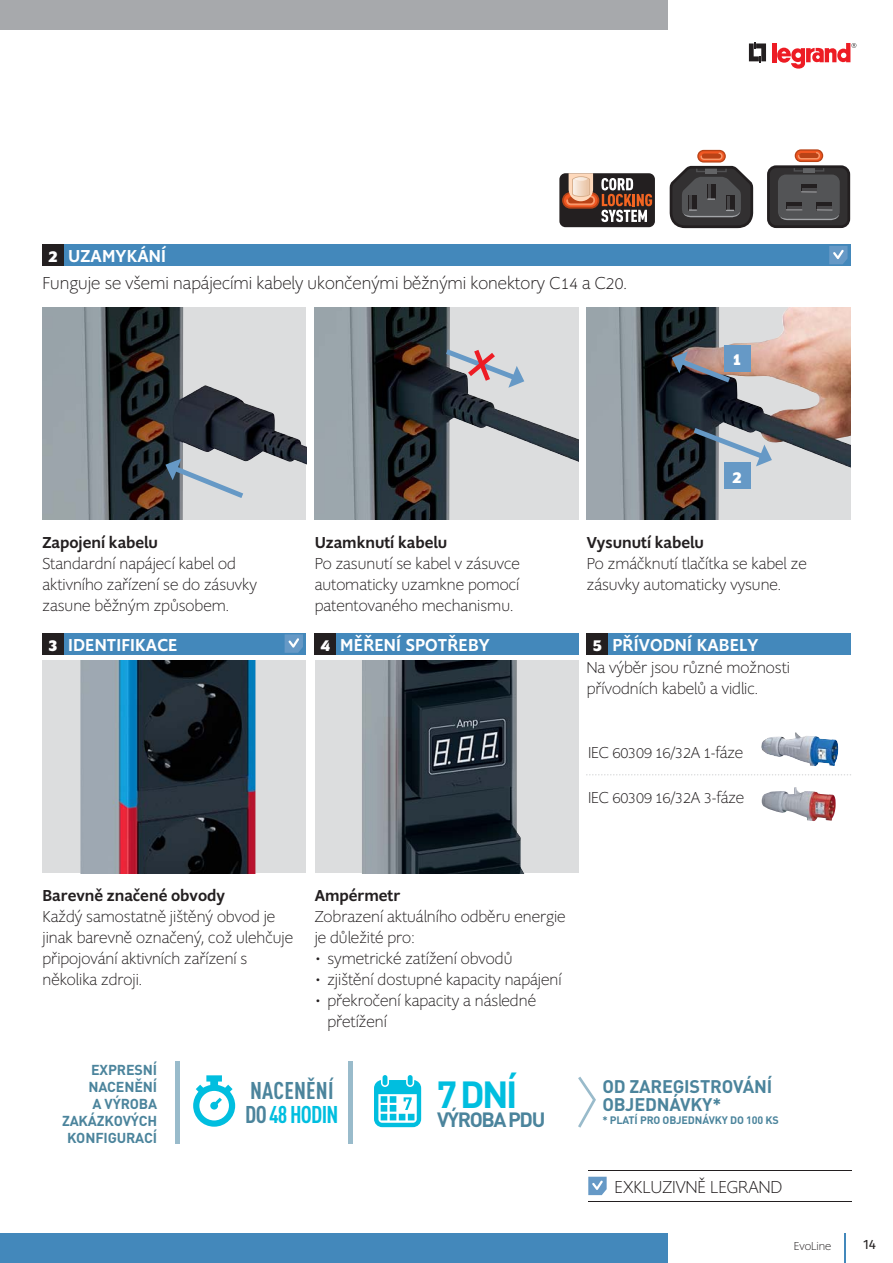
<style>
.page{position:relative;width:893px;height:1263px;background:#fff}
.page>*{position:absolute;margin:0;border:0;box-sizing:border-box;transform-origin:0 0}
.t1{font:700 37.35px "DIN Pro";color:#00bedf}
.t2{font:700 condensed 23.85px/24px "DIN Pro";letter-spacing:.005em;color:#4b849c}
.t3{font:700 20.4px "DIN Pro";letter-spacing:-.07em;color:#4b849c}
.t4{font:18px "Supra X Light Mezzo";color:#231f20}
.t5{font:18px "Supra Medium Mezzo";letter-spacing:.01em;color:#fff}
.t6{font:700 18px/17.4px "DIN Pro";letter-spacing:-.01em;color:#4b849c}
.t7{font:18px "Supra Bold Mezzo";color:#fff}
.t8{font:16.5px/21px "Supra X Light Mezzo";color:#231f20}
.t9{font:16.5px "Supra Medium Mezzo";color:#231f20}
.t10{font:700 14.25px/17.1px "DIN Pro";letter-spacing:-.01em;color:#4b849c;text-align:right}
.t11{font:13.5px "Fira Sans";color:#231f20}
.t12{font:12px "Supra X Light Mezzo";color:#231f20}
.t13{font:700 10.65px "DIN Pro";letter-spacing:-.015em;color:#4b849c}
.s1{font-family:"Supra Bold Mezzo"}
.s2{color:#00bedf}
</style>
<div class="page">
<div style="left:0;top:0;width:668px;height:30px;background:#a7a9ac"></div>
<svg style="left:749px;top:42px;width:17px;height:21px"></svg>
<hr style="left:772px;top:43px;width:4px;height:19px;background:#ed1c24">
<svg style="left:777px;top:43px;width:79px;height:26px"></svg>
<hr style="left:845px;top:1233px;width:1px;height:30px;background:#4388bb">
<div style="left:0;top:1233px;width:668px;height:30px;background:#4388bb"></div>
<div style="left:64px;top:244px;width:786px;height:22px;background:#4388bb"></div>
<svg style="left:829px;top:246px;width:18px;height:18px"></svg>
<div style="left:43px;top:244px;width:21px;height:22px;background:#231f20"></div>
<div style="left:768px;top:166px;width:81px;height:60px;background:#323031;border-radius:8px"></div>
<div style="left:778px;top:175px;width:62px;height:44px;background:#535456;border-radius:8px"></div>
<div style="left:803px;top:167px;width:11px;height:6px;background:#636466"></div>
<div style="left:767px;top:165px;width:83px;height:63px;border:3px solid #231f20;border-radius:8px"></div>
<div style="left:816px;top:202px;width:16px;height:9px;background:#231f20"></div>
<hr style="left:817px;top:206px;width:15px;height:3px;background:#484749">
<div style="left:786px;top:202px;width:16px;height:9px;background:#231f20"></div>
<hr style="left:787px;top:206px;width:14px;height:3px;background:#484749">
<div style="left:801px;top:184px;width:16px;height:9px;background:#231f20"></div>
<hr style="left:802px;top:188px;width:14px;height:3px;background:#484749">
<svg style="left:779px;top:209px;width:60px;height:12px"></svg>
<svg style="left:801px;top:191px;width:15px;height:2px"></svg>
<div style="left:697px;top:150px;width:29px;height:13px;border:1px solid #b84317;border-radius:6px"></div>
<svg style="left:669px;top:152px;width:85px;height:77px"></svg>
<div style="left:795px;top:149px;width:28px;height:13px;border:1px solid #b84317;border-radius:6px"></div>
<svg style="left:793px;top:151px;width:32px;height:21px"></svg>
<div style="left:559px;top:173px;width:96px;height:54px;background:#231f20;border-radius:6px"></div>
<svg style="left:562px;top:173px;width:90px;height:49px"></svg>
<img style="left:43px;top:307px;width:263px;height:213px">
<svg style="left:165px;top:459px;width:78px;height:39px;background:#adb8c1"></svg>
<img style="left:315px;top:307px;width:263px;height:213px">
<img style="left:587px;top:307px;width:263px;height:213px">
<svg style="left:672px;top:351px;width:58px;height:31px;background:#6e666e"></svg>
<svg style="left:694px;top:428px;width:78px;height:38px;background:#8a959f"></svg>
<svg style="left:446px;top:349px;width:78px;height:39px;background:#b2a9b3"></svg>
<div style="left:724px;top:345px;width:26px;height:27px;background:#6699c6"></div>
<div style="left:724px;top:462px;width:26px;height:27px;background:#6699c6"></div>
<div style="left:43px;top:661px;width:263px;height:212px;background:#dcddde"></div>
<img style="left:80px;top:661px;width:176px;height:212px">
<div style="left:315px;top:661px;width:263px;height:212px;background:#dcddde"></div>
<img style="left:362px;top:661px;width:162px;height:212px">
<img style="left:762px;top:787px;width:74px;height:34px">
<img style="left:761px;top:732px;width:77px;height:34px">
<svg style="left:586px;top:774px;width:265px;height:1px"></svg>
<hr style="left:175px;top:1061px;width:4px;height:83px;background:#99bbcb">
<hr style="left:349px;top:1061px;width:4px;height:83px;background:#99bbcb">
<svg style="left:578px;top:1077px;width:18px;height:51px"></svg>
<svg style="left:193px;top:1075px;width:42px;height:52px"></svg>
<svg style="left:374px;top:1075px;width:47px;height:52px"></svg>
<hr style="left:588px;top:1170px;width:263px;height:1px;background:#231f20">
<hr style="left:588px;top:1201px;width:263px;height:1px;background:#231f20">
<svg style="left:588px;top:1177px;width:19px;height:18px"></svg>
<div style="left:64px;top:633px;width:242px;height:21px;background:#4388bb"></div>
<svg style="left:285px;top:634px;width:18px;height:19px"></svg>
<div style="left:43px;top:633px;width:21px;height:21px;background:#231f20"></div>
<div style="left:336px;top:633px;width:242px;height:21px;background:#4388bb"></div>
<div style="left:315px;top:633px;width:21px;height:21px;background:#231f20"></div>
<div style="left:608px;top:633px;width:242px;height:21px;background:#4388bb"></div>
<div style="left:587px;top:633px;width:21px;height:21px;background:#231f20"></div>
<p class="t5" style="left:48px;top:249px;width:119px"><span class="s1">2</span> UZAMYKÁNÍ</p>
<p class="t4" style="left:43px;top:276px;width:586px">Funguje se všem- napájecím- kabely ukončeným- běžným- konektory C14 a C20.</p>
<p class="t7" style="left:732px;top:352px;width:11px">1</p>
<p class="t7" style="left:732px;top:470px;width:11px">2</p>
<p class="t9" style="left:43px;top:536px;width:117px">Zapojení kabelu</p>
<p class="t8" style="left:43px;top:554px;width:216px">Standardní napájecí kabel od aktivního zařízení se do zásuvky zasune běžným způsobem.</p>
<p class="t9" style="left:315px;top:536px;width:134px">Uzamknutí kabelu</p>
<p class="t8" style="left:315px;top:554px;width:207px;text-align:justify">Po zasunutí se kabel v zásuvce automaticky uzamkne pomocí patentovaného mechanismu.</p>
<p class="t9" style="left:587px;top:536px;width:119px">Vysunutí kabelu</p>
<p class="t8" style="left:587px;top:554px;width:221px">Po zmáčknutí tlačítka se kabel ze zásuvky automaticky vysune.</p>
<p class="t5" style="left:48px;top:638px;width:131px"><span class="s1">3</span> IDENTIFIKACE</p>
<p class="t5" style="left:320px;top:638px;width:171px"><span class="s1">4</span> MĚŘENÍ SPOTŘEBY</p>
<p class="t5" style="left:593px;top:638px;width:167px"><span class="s1">5</span> PŘÍVODNÍ KABELY</p>
<p class="t8" style="left:587px;top:659px;width:205px">Na výběr jsou různé možnosti přívodních kabelů a vidlic.</p>
<p class="t8" style="left:588px;top:743px;width:157px">IEC 60309 16/32A 1-fáze</p>
<p class="t8" style="left:588px;top:788px;width:158px">IEC 60309 16/32A 3-fáze</p>
<p class="t9" style="left:43px;top:889px;width:184px">Barevně značené obvody</p>
<p class="t8" style="left:43px;top:908px;width:252px">Každý samostatně jištěný obvod je jinak barevně označený, což ulehčuje připojování aktivních zařízení s několika zdroji.</p>
<p class="t9" style="left:315px;top:889px;width:87px">Ampérmetr</p>
<p class="t8" style="left:315px;top:908px;width:252px">Zobrazení aktuálního odběru energie je důležité pro:</p>
<p class="t8" style="left:315px;top:950px;width:199px">• symetrické zatížení obvodů</p>
<p class="t8" style="left:315px;top:971px;width:248px">• zjištění dostupné kapacity napájení</p>
<p class="t8" style="left:327px;top:992px;width:210px;text-indent:-13px">• překročení kapacity a následné přetížení</p>
<p class="t10" style="left:62px;top:1062px;width:97px">EXPRESNÍ<br>NACENĚNÍ<br>A VÝROBA<br>ZAKÁZKOVÝCH<br>KONFIGURACÍ</p>
<h2 class="t2" style="left:245px;top:1082px;width:95px">NACENĚNÍ<br>DO <span class="s2">48 HODIN</span></h2>
<h1 class="t1" style="left:437px;top:1081px;width:82px">7 DNÍ</h1>
<p class="t3" style="left:437px;top:1113px;width:110px">VÝROBA PDU</p>
<p class="t6" style="left:602px;top:1080px;width:171px">OD ZAREGISTROVÁNÍ<br>OBJEDNÁVKY*</p>
<p class="t13" style="left:602px;top:1116px;width:178px">* PLATÍ PRO OBJEDNÁVKY DO 100 KS</p>
<p class="t4" style="left:615px;top:1180px;width:169px">EXKLUZIVNĚ LEGRAND</p>
<p class="t12" style="left:794px;top:1241px;width:39px">EvoLine</p>
<p class="t11" style="left:863px;top:1235px;width:15px">14</p>
</div>
